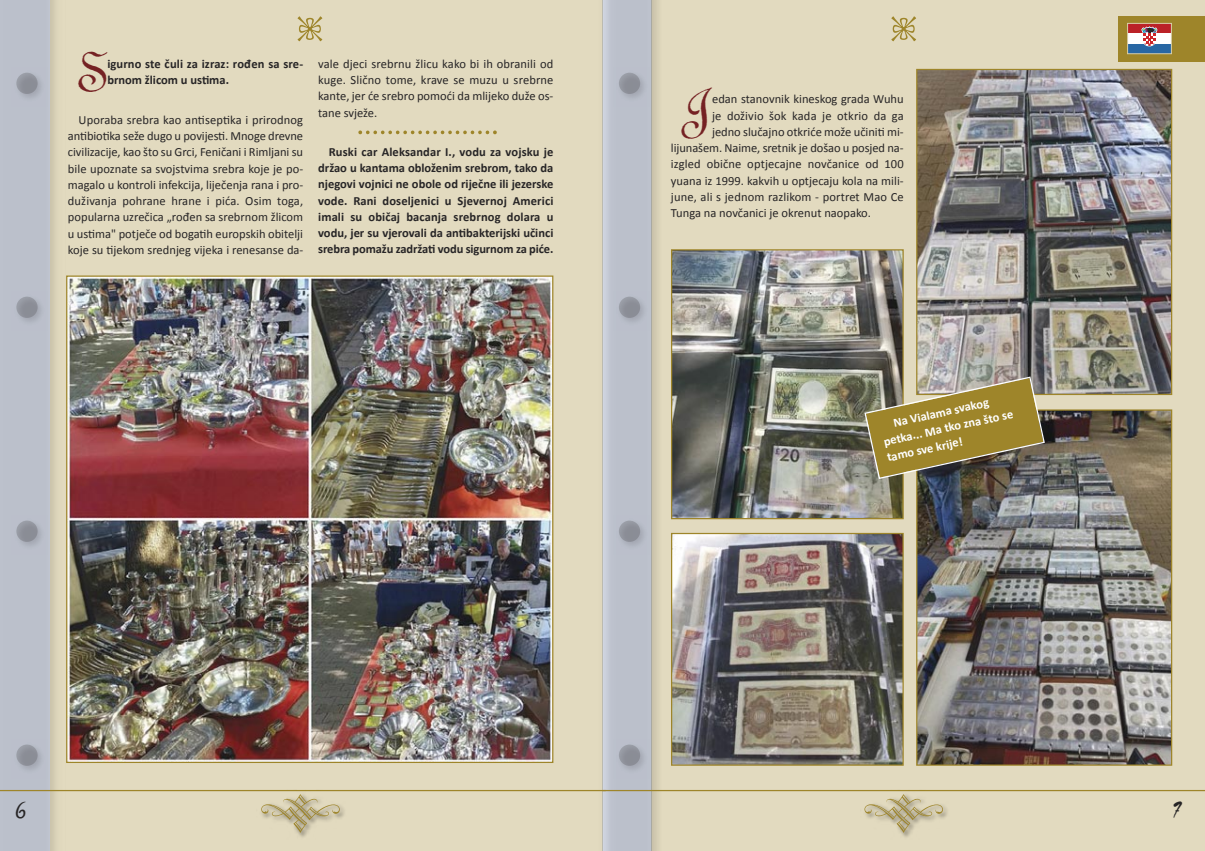
<style>
.page{position:relative;width:1205px;height:851px;background:#fff}
.page>*{position:absolute;margin:0;border:0;box-sizing:border-box;transform-origin:0 0}
.t1{font:41px "Annabel Antique Script";color:#752123}
.t2{font:15px "Bonogoda";color:#272526}
.t3{font:12.5px/16.2px "Calibri";color:#272526;text-align:justify}
.t4{font:700 12.5px/16.2px "Calibri";color:#272526}
.t5{font:700 12.5px/16.2px "Calibri";color:#fff}
</style>
<div class="page">
<div style="left:50px;top:0;width:552px;height:850px;background:#e2dabf"></div>
<div style="left:651px;top:0;width:554px;height:850px;background:#e2dabf"></div>
<img style="left:597px;top:0;width:71px;height:850px">
<div style="left:1118px;top:16px;width:87px;height:45px;background:#9e852a"></div>
<div style="left:602px;top:0;width:49px;height:850px;background:#314a81;opacity:.2"></div>
<img style="left:614px;top:67px;width:38px;height:39px">
<div style="left:619px;top:73px;width:21px;height:21px;background:#272526;border-radius:50%;opacity:.2"></div>
<img style="left:614px;top:291px;width:38px;height:39px">
<div style="left:619px;top:296px;width:21px;height:22px;background:#272526;border-radius:50%;opacity:.2"></div>
<img style="left:614px;top:515px;width:38px;height:39px">
<div style="left:619px;top:520px;width:21px;height:22px;background:#272526;border-radius:50%;opacity:.2"></div>
<img style="left:614px;top:739px;width:38px;height:38px">
<div style="left:619px;top:744px;width:21px;height:21px;background:#272526;border-radius:50%;opacity:.2"></div>
<div style="left:1128px;top:24px;width:43px;height:9px;background:#bb2228"></div>
<div style="left:1128px;top:33px;width:43px;height:11px;background:#fff"></div>
<div style="left:1128px;top:44px;width:43px;height:9px;background:#2867a4"></div>
<svg style="left:1142px;top:27px;width:15px;height:19px"></svg>
<div style="left:1127px;top:23px;width:45px;height:31px;border:1px solid #d8ceaa"></div>
<hr style="left:602px;top:789px;width:603px;height:2px;background:#9e852a">
<img style="left:860px;top:789px;width:92px;height:48px">
<svg style="left:864px;top:794px;width:79px;height:38px"></svg>
<img style="left:49px;top:0;width:16px;height:850px">
<div style="left:0;top:0;width:49px;height:850px;background:#bbc0cb"></div>
<img style="left:19px;top:67px;width:31px;height:39px">
<div style="left:16px;top:73px;width:22px;height:21px;background:#272526;border-radius:50%;opacity:.2"></div>
<img style="left:19px;top:291px;width:31px;height:39px">
<div style="left:16px;top:296px;width:22px;height:22px;background:#272526;border-radius:50%;opacity:.2"></div>
<img style="left:20px;top:515px;width:30px;height:39px">
<div style="left:16px;top:520px;width:22px;height:22px;background:#272526;border-radius:50%;opacity:.2"></div>
<img style="left:17px;top:739px;width:33px;height:38px">
<div style="left:16px;top:744px;width:22px;height:21px;background:#272526;border-radius:50%;opacity:.2"></div>
<hr style="left:0;top:789px;width:606px;height:2px;background:#9e852a">
<img style="left:257px;top:789px;width:92px;height:48px">
<svg style="left:261px;top:794px;width:79px;height:38px"></svg>
<svg style="left:891px;top:16px;width:25px;height:25px"></svg>
<svg style="left:297px;top:16px;width:25px;height:25px"></svg>
<img style="left:68px;top:277px;width:483px;height:483px">
<img style="left:918px;top:71px;width:252px;height:322px">
<div style="left:916px;top:69px;width:256px;height:326px;border:1px solid #9e852a"></div>
<img style="left:673px;top:535px;width:229px;height:228px">
<div style="left:671px;top:533px;width:233px;height:232px;border:1px solid #9e852a"></div>
<img style="left:673px;top:251px;width:229px;height:266px">
<div style="left:671px;top:249px;width:233px;height:270px;border:1px solid #9e852a"></div>
<img style="left:918px;top:411px;width:252px;height:352px">
<div style="left:916px;top:409px;width:256px;height:356px;border:1px solid #9e852a"></div>
<img style="left:863px;top:376px;width:182px;height:103px">
<svg style="left:358px;top:130px;width:139px;height:4px"></svg>
<p class="t1" style="left:79px;top:52px;width:30px">S</p>
<p class="t4" style="left:107px;top:57px;width:197px">igurno ste čuli za izraz: rođen sa sre‐ brnom žlicom u ustima.</p>
<p class="t3" style="left:68px;top:111px;width:237px;text-indent:11px">Uporaba srebra kao antiseptika i prirodnog antibiotika seže dugo u povijesti. Mnoge drevne civilizacije, kao što su Grci, Feničani i Rimljani su bile upoznate sa svojstvima srebra koje je po&shy;magalo u kontroli infekcija, liječenja rana i pro&shy;duživanja pohrane hrane i pića. Osim toga, popularna uzrečica „rođen sa srebrnom žlicom u ustima" potječe od bogatih europskih obitelji koje su tijekom srednjeg vijeka i renesanse da-</p>
<p class="t3" style="left:318px;top:55px;width:237px">vale djeci srebrnu žlicu kako bi ih obranili od kuge. Slično tome, krave se muzu u srebrne kante, jer će srebro pomoći da mlijeko duže os&shy;tane svježe.</p>
<p class="t4" style="left:318px;top:145px;width:237px;text-align:justify;text-indent:11px">Ruski car Aleksandar I., vodu za vojsku je držao u kantama obloženim srebrom, tako da njegovi vojnici ne obole od riječne ili jezerske vode. Rani doseljenici u Sjevernoj Americi imali su običaj bacanja srebrnog dolara u vodu, jer su vjerovali da antibakterijski učinci srebra pomažu zadržati vodu sigurnom za piće.</p>
<p class="t1" style="left:681px;top:87px;width:32px">J</p>
<p class="t3" style="left:712px;top:91px;width:193px">edan stanovnik kineskog grada Wuhu</p>
<p class="t3" style="left:712px;top:107px;width:193px">je doživio šok kada je otkrio da ga</p>
<p class="t3" style="left:712px;top:123px;width:193px">jedno slučajno otkriće može učiniti mi-</p>
<p class="t3" style="left:671px;top:140px;width:234px">lijunašem. Naime, sretnik je došao u posjed na-</p>
<p class="t3" style="left:671px;top:156px;width:234px">izgled obične optjecajne novčanice od 100</p>
<p class="t3" style="left:671px;top:172px;width:234px">yuana iz 1999. kakvih u optjecaju kola na mili-</p>
<p class="t3" style="left:671px;top:188px;width:234px">june, ali s jednom razlikom - portret Mao Ce</p>
<p class="t3" style="left:671px;top:205px;width:202px">Tunga na novčanici je okrenut naopako.</p>
<p class="t5" style="left:879px;top:418px;width:134px;text-indent:13px;rotate:-12deg">Na Vialama svakog petka... Ma tko zna što se tamo sve krije!</p>
<p class="t2" style="left:16px;top:804px;width:11px">6</p>
<p class="t2" style="left:1173px;top:804px;width:10px">7</p>
</div>
